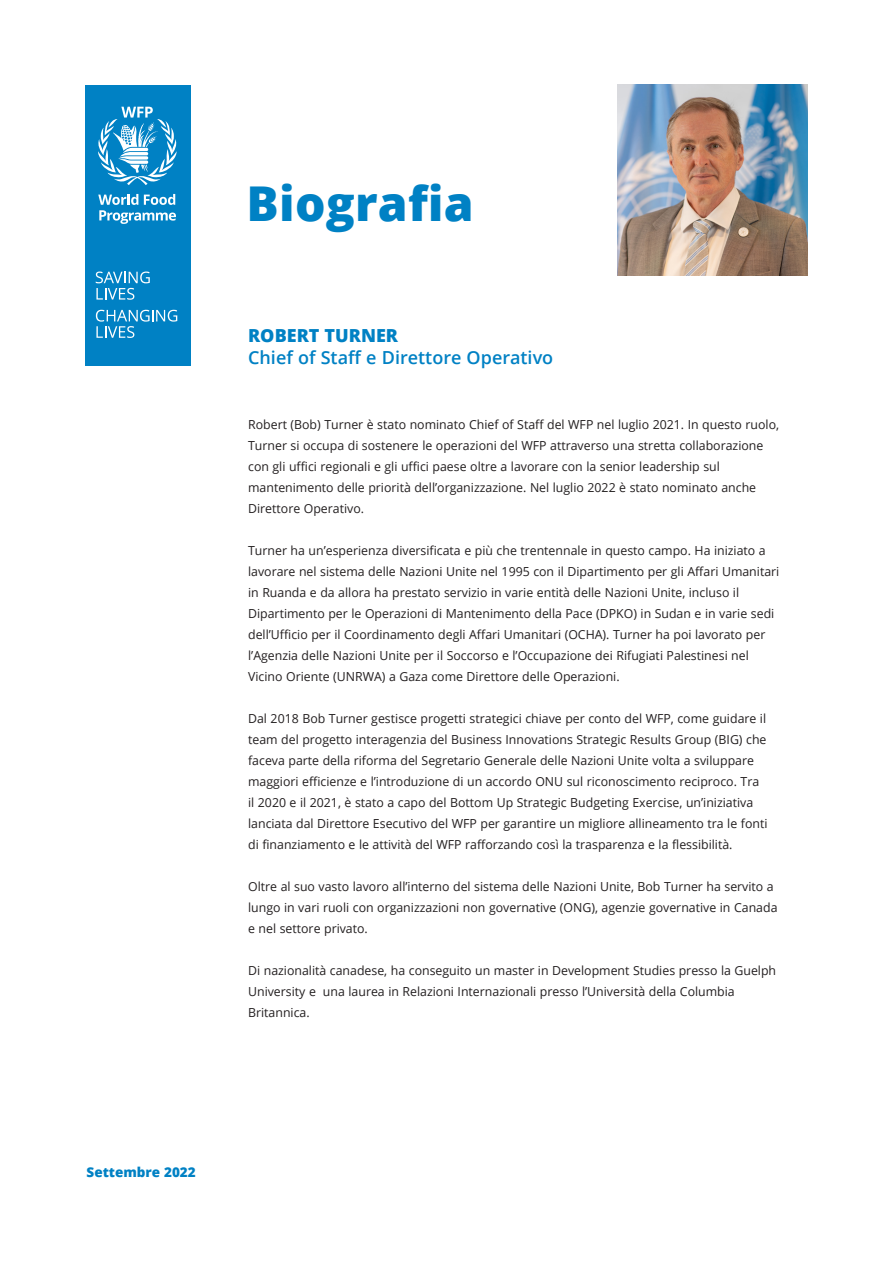
<style>
.page{position:relative;width:893px;height:1263px;background:#fff}
.page>*{position:absolute;margin:0;border:0;box-sizing:border-box;transform-origin:0 0}
.t1{font:800 48px "Open Sans";letter-spacing:.005em;color:#0081c4}
.t2{font:600 18px "Open Sans";color:#0081c4}
.t3{font:800 18px "Open Sans";color:#0081c4}
.t4{font:800 13.5px "Open Sans";color:#0081c4}
.New_Style_Sheet{font:12.45px/21px "Open Sans";color:#231f20}
</style>
<div class="page">
<div style="left:85px;top:85px;width:106px;height:280px;background:#0081c4"></div>
<svg style="left:96px;top:272px;width:54px;height:28px"></svg>
<svg style="left:96px;top:310px;width:81px;height:28px"></svg>
<svg style="left:98px;top:194px;width:78px;height:30px"></svg>
<svg style="left:98px;top:107px;width:79px;height:78px"></svg>
<svg style="left:157px;top:119px;width:9px;height:8px"></svg>
<img style="left:618px;top:85px;width:190px;height:190px">
<p class="t1" style="left:247px;top:168px;width:229px">Biografia</p>
<p class="t3" style="left:248px;top:322px;width:152px">ROBERT TURNER</p>
<p class="t2" style="left:248px;top:345px;width:307px">Chief of Staff e Direttore Operativo</p>
<p class="New_Style_Sheet" style="left:248px;top:414px;width:532px">Robert (Bob) Turner è stato nominato Chief of Staff del WFP nel luglio 2021. In questo ruolo, Turner si occupa di sostenere le operazioni del WFP attraverso una stretta collaborazione con gli uffici regionali e gli uffici paese oltre a lavorare con la senior leadership sul mantenimento delle priorità dell’organizzazione. Nel luglio 2022 è stato nominato anche Direttore Operativo.</p>
<p class="New_Style_Sheet" style="left:248px;top:540px;width:533px">Turner ha un’esperienza diversificata e più che trentennale in questo campo. Ha iniziato a lavorare nel sistema delle Nazioni Unite nel 1995 con il Dipartimento per gli Affari Umanitari in Ruanda e da allora ha prestato servizio in varie entità delle Nazioni Unite, incluso il Dipartimento per le Operazioni di Mantenimento della Pace (DPKO) in Sudan e in varie sedi dell’Ufficio per il Coordinamento degli Affari Umanitari (OCHA). Turner ha poi lavorato per l’Agenzia delle Nazioni Unite per il Soccorso e l’Occupazione dei Rifugiati Palestinesi nel Vicino Oriente (UNRWA) a Gaza come Direttore delle Operazioni.</p>
<p class="New_Style_Sheet" style="left:248px;top:708px;width:521px">Dal 2018 Bob Turner gestisce progetti strategici chiave per conto del WFP, come guidare il team del progetto interagenzia del Business Innovations Strategic Results Group (BIG) che faceva parte della riforma del Segretario Generale delle Nazioni Unite volta a sviluppare maggiori efficienze e l’introduzione di un accordo ONU sul riconoscimento reciproco. Tra il 2020 e il 2021, è stato a capo del Bottom Up Strategic Budgeting Exercise, un’iniziativa lanciata dal Direttore Esecutivo del WFP per garantire un migliore allineamento tra le fonti di finanziamento e le attività del WFP rafforzando così la trasparenza e la flessibilità.</p>
<p class="New_Style_Sheet" style="left:248px;top:876px;width:531px">Oltre al suo vasto lavoro all’interno del sistema delle Nazioni Unite, Bob Turner ha servito a lungo in vari ruoli con organizzazioni non governative (ONG), agenzie governative in Canada e nel settore privato.</p>
<p class="New_Style_Sheet" style="left:248px;top:960px;width:530px">Di nazionalità canadese, ha conseguito un master in Development Studies presso la Guelph<br>University e una laurea in Relazioni Internazionali presso l’Università della Columbia<br>Britannica.</p>
<p class="t4" style="left:87px;top:1161px;width:111px">Settembre 2022</p>
</div>
